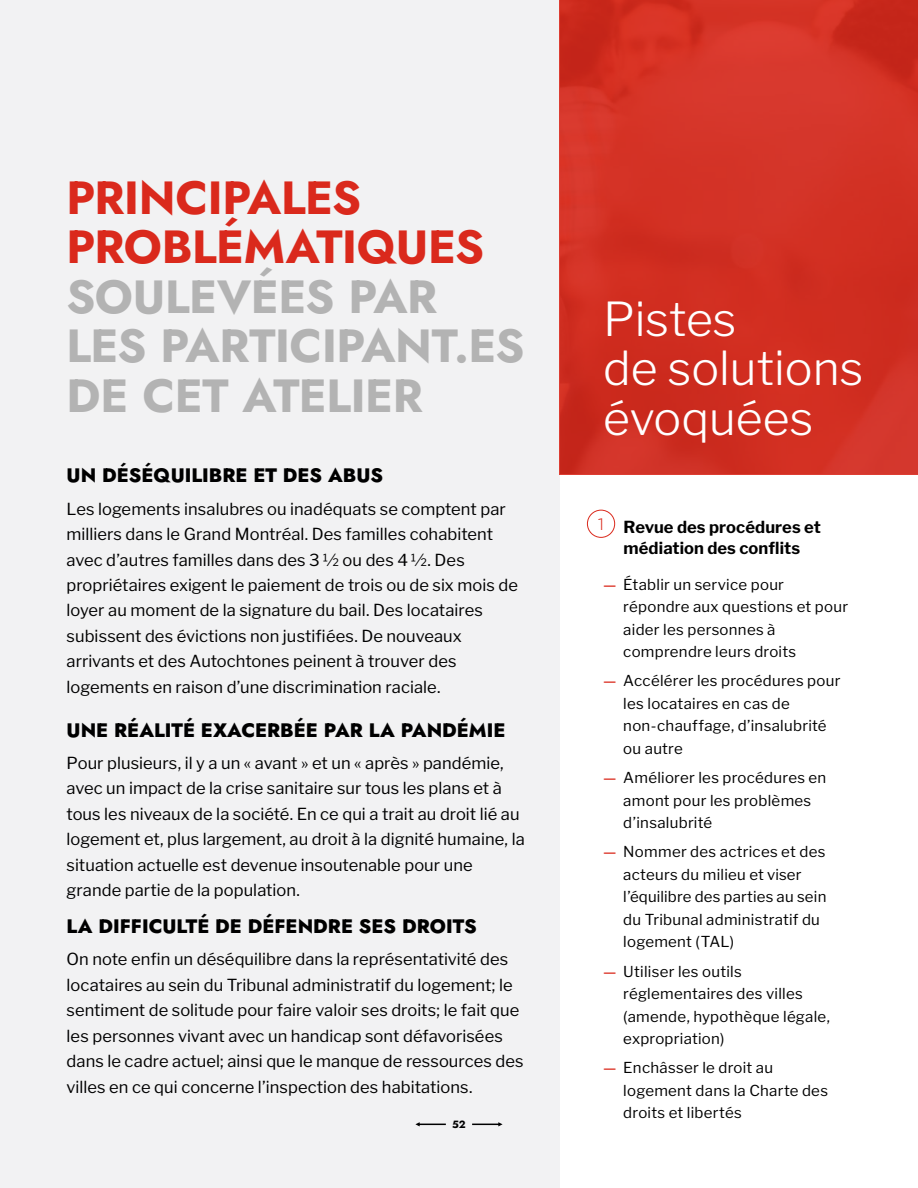
<style>
.page{position:relative;width:918px;height:1188px;background:#fff}
.page>*{position:absolute;margin:0;border:0;box-sizing:border-box;transform-origin:0 0}
.t1{font:700 46.5px/49.5px "Jost";letter-spacing:-.01em;color:#b3b3b3}
.t2{font:700 46.5px/49.5px "Jost";letter-spacing:-.01em;color:#da291c}
.t3{font:300 46.5px/49.5px "Libre Franklin";color:#fff}
.t4{font:800 19.5px "Jost";color:#000}
.t5{font:300 16.65px "Jost";color:#da291c}
.t6{font:16.5px/25.5px "Libre Franklin";letter-spacing:.005em;color:#000}
.t7{font:700 16.5px/21px "Libre Franklin";letter-spacing:.005em;color:#000}
.t8{font:15px/22.5px "Libre Franklin";letter-spacing:.02em;color:#000}
.t9{font:700 10.5px "Jost";color:#000}
.s1{font-weight:500;color:#da291c}
</style>
<div class="page">
<div style="left:0;top:0;width:559px;height:1188px;background:#f2f2f3"></div>
<div style="left:559px;top:0;width:359px;height:475px;background:linear-gradient(to right,#d12f22,#d23125)"></div>
<div style="left:587px;top:510px;width:28px;height:28px;border:1px solid #da291c;border-radius:50%"></div>
<svg style="left:415px;top:1122px;width:31px;height:4px"></svg>
<svg style="left:472px;top:1122px;width:31px;height:4px"></svg>
<h1 class="t2" style="left:67px;top:173px;width:419px">PRINCIPALES<br>PROBLÉMATIQUES</h1>
<h1 class="t1" style="left:67px;top:272px;width:460px">SOULEVÉES PAR<br>LES PARTICIPANT.ES<br>DE CET ATELIER</h1>
<p class="t4" style="left:67px;top:462px;width:318px">UN DÉSÉQUILIBRE ET DES ABUS</p>
<p class="t6" style="left:67px;top:496px;width:453px">Les logements insalubres ou inadéquats se comptent par milliers dans le Grand Montréal. Des familles cohabitent avec d’autres familles dans des 3 ½ ou des 4 ½. Des propriétaires exigent le paiement de trois ou de six mois de loyer au moment de la signature du bail. Des locataires subissent des évictions non justifiées. De nouveaux arrivants et des Autochtones peinent à trouver des logements en raison d’une discrimination raciale.</p>
<p class="t4" style="left:67px;top:716px;width:440px">UNE RÉALITÉ EXACERBÉE PAR LA PANDÉMIE</p>
<p class="t6" style="left:67px;top:750px;width:460px">Pour plusieurs, il y a un « avant » et un « après » pandémie, avec un impact de la crise sanitaire sur tous les plans et à tous les niveaux de la société. En ce qui a trait au droit lié au logement et, plus largement, au droit à la dignité humaine, la situation actuelle est devenue insoutenable pour une grande partie de la population.</p>
<p class="t4" style="left:67px;top:913px;width:412px">LA DIFFICULTÉ DE DÉFENDRE SES DROITS</p>
<p class="t6" style="left:67px;top:947px;width:458px">On note enfin un déséquilibre dans la représentativité des locataires au sein du Tribunal administratif du logement; le sentiment de solitude pour faire valoir ses droits; le fait que les personnes vivant avec un handicap sont défavorisées dans le cadre actuel; ainsi que le manque de ressources des villes en ce qui concerne l’inspection des habitations.</p>
<p class="t9" style="left:452px;top:1117px;width:15px">52</p>
<h1 class="t3" style="left:603px;top:294px;width:262px">Pistes<br>de solutions évoquées</h1>
<p class="t5" style="left:597px;top:512px;width:9px">1</p>
<p class="t7" style="left:624px;top:516px;width:199px">Revue des procédures et médiation des conflits</p>
<p class="t8" style="left:623px;top:573px;width:226px;text-indent:-20px"><span class="s1">—</span> Établir un service pour répondre aux questions et pour aider les personnes à comprendre leurs droits</p>
<p class="t8" style="left:623px;top:670px;width:219px;text-indent:-20px"><span class="s1">—</span> Accélérer les procédures pour les locataires en cas de non-chauffage, d’insalubrité ou autre</p>
<p class="t8" style="left:623px;top:767px;width:205px;text-indent:-20px"><span class="s1">—</span> Améliorer les procédures en amont pour les problèmes d’insalubrité</p>
<p class="t8" style="left:623px;top:841px;width:205px;text-indent:-20px"><span class="s1">—</span> Nommer des actrices et des acteurs du milieu et viser l’équilibre des parties au sein du Tribunal administratif du logement (TAL)</p>
<p class="t8" style="left:623px;top:960px;width:208px;text-indent:-20px"><span class="s1">—</span> Utiliser les outils réglementaires des villes (amende, hypothèque légale, expropriation)</p>
<p class="t8" style="left:623px;top:1057px;width:206px;text-indent:-20px"><span class="s1">—</span> Enchâsser le droit au logement dans la Charte des droits et libertés</p>
</div>
